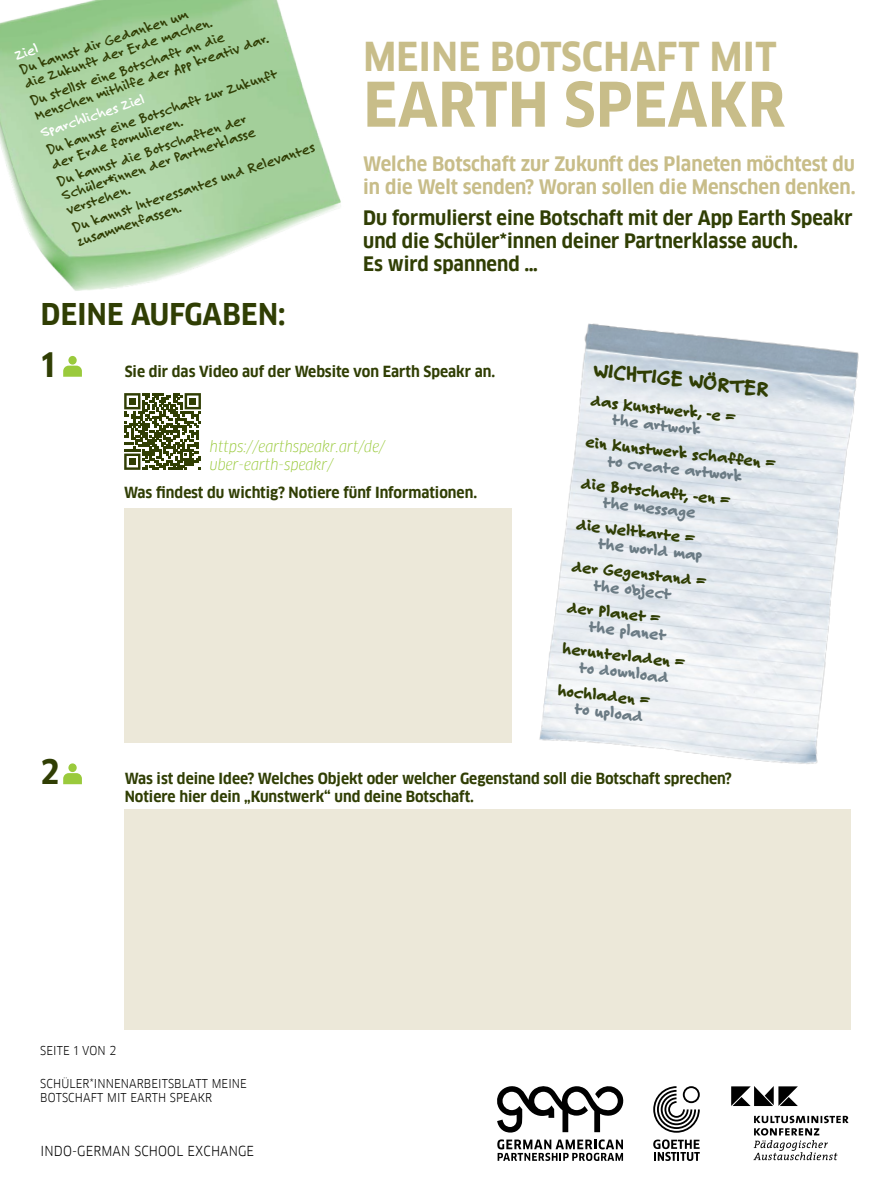
<style>
.page{position:relative;width:891px;height:1188px;background:#fff}
.page>*{position:absolute;margin:0;border:0;box-sizing:border-box;transform-origin:0 0}
.t1{font:700 60px "Goethe FF Clan";letter-spacing:.01em;color:#c8bd89}
.t2{font:700 39px "Goethe FF Clan";letter-spacing:.01em;color:#c8bd89}
.t3{font:700 33px "Goethe FF Clan";color:#303e04}
.t4{font:700 29.4px "Goethe FF Clan";letter-spacing:.01em;color:#303e04}
.t5{font:800 21px "Felt Tip Roman";color:#303e04}
.t6{font:700 19.5px/23.4px "Goethe FF Clan";color:#303e04}
.t7{font:700 19.5px/23.4px "Goethe FF Clan";color:#c8bd89}
.t8{font:800 16.5px "Felt Tip Roman";color:#303e04}
.t9{font:800 16.5px "Felt Tip Roman";color:#6b7b84}
.t10{font:700 15px/15.3px "Felt Tip Roman";color:#303e04}
.t11{font:700 15px/18px "Goethe FF Clan";color:#303e04}
.t12{font:italic 15px/18px "Goethe FF Clan";color:#9aca3c}
.t13{font:700 15px "Felt Tip Roman";color:#fff}
.t14{font:13.5px "Goethe FF Clan";letter-spacing:.01em;color:#000}
.t15{font:12px/14.4px "Goethe FF Clan";letter-spacing:.01em;color:#000}
</style>
<div class="page">
<svg style="left:653px;top:1086px;width:47px;height:47px"></svg>
<svg style="left:653px;top:1139px;width:47px;height:22px"></svg>
<svg style="left:497px;top:1139px;width:126px;height:22px"></svg>
<svg style="left:497px;top:1086px;width:126px;height:47px"></svg>
<svg style="left:753px;top:1116px;width:96px;height:44px"></svg>
<svg style="left:731px;top:1086px;width:67px;height:20px"></svg>
<div style="left:124px;top:508px;width:387px;height:234px;background:#ece8d9"></div>
<div style="left:124px;top:809px;width:726px;height:221px;background:#ece8d9"></div>
<svg style="left:63px;top:366px;width:19px;height:11px"></svg>
<div style="left:68px;top:356px;width:9px;height:9px;background:#9aca3c;border-radius:50%"></div>
<svg style="left:63px;top:773px;width:19px;height:11px"></svg>
<div style="left:68px;top:763px;width:9px;height:9px;background:#9aca3c;border-radius:50%"></div>
<img style="left:0;top:0;width:341px;height:291px">
<img style="left:539px;top:323px;width:320px;height:441px">
<svg style="left:124px;top:393px;width:77px;height:77px"></svg>
<div style="left:129px;top:398px;width:7px;height:7px;background:#303e03"></div>
<div style="left:189px;top:398px;width:7px;height:7px;background:#303e03"></div>
<div style="left:129px;top:458px;width:7px;height:7px;background:#303e03"></div>
<p class="t10" style="left:18px;top:62px;width:199px;line-height:14.9px;rotate:-18deg">Du kannst dir Gedanken um die Zukunft der Erde machen.</p>
<p class="t10" style="left:28px;top:93px;width:247px;line-height:14.9px;rotate:-18deg">Du stellst eine Botschaft an die<br>Menschen mithilfe der App kreativ dar.</p>
<p class="t13" style="left:12px;top:46px;width:25px;rotate:-18deg">Ziel</p>
<p class="t10" style="left:44px;top:142px;width:244px;rotate:-18deg">Du kannst eine Botschaft zur Zukunft der Erde formulieren.</p>
<p class="t13" style="left:38px;top:123px;width:110px;rotate:-18deg">Sparchliches Ziel</p>
<p class="t10" style="left:55px;top:173px;width:205px;rotate:-18deg">Du kannst die Botschaften der<br>Schüler*innen der Partnerklasse verstehen.</p>
<p class="t10" style="left:70px;top:219px;width:256px;rotate:-18deg">Du kannst Interessantes und Relevantes zusammenfassen.</p>
<h2 class="t2" style="left:363px;top:34px;width:415px">MEINE BOTSCHAFT MIT</h2>
<h1 class="t1" style="left:364px;top:70px;width:423px">EARTH SPEAKR</h1>
<h3 class="t7" style="left:363px;top:152px;width:494px">Welche Botschaft zur Zukunft des Planeten möchtest du in die Welt senden? Woran sollen die Menschen denken.</h3>
<h3 class="t6" style="left:363px;top:206px;width:491px">Du formulierst eine Botschaft mit der App Earth Speakr und die Schüler*innen deiner Partnerklasse auch.<br>Es wird spannend …</h3>
<h3 class="t4" style="left:41px;top:297px;width:246px">DEINE AUFGABEN:</h3>
<h3 class="t3" style="left:41px;top:345px;width:16px">1</h3>
<p class="t11" style="left:125px;top:362px;width:372px">Sie dir das Video auf der Website von Earth Speakr an.</p>
<p class="t12" style="left:210px;top:437px;width:177px">https://earthspeakr.art/de/ uber-earth-speakr/</p>
<p class="t11" style="left:124px;top:483px;width:354px">Was findest du wichtig? Notiere fünf Informationen.</p>
<h3 class="t5" style="left:596px;top:355px;width:178px;rotate:6deg">WICHTIGE WÖRTER</h3>
<p class="t8" style="left:592px;top:389px;width:147px;rotate:6deg">das Kunstwerk, -e =</p>
<p class="t9" style="left:614px;top:408px;width:90px;rotate:6deg">the artwork</p>
<p class="t8" style="left:587px;top:431px;width:192px;rotate:6deg">ein Kunstwerk schaffen =</p>
<p class="t9" style="left:609px;top:449px;width:137px;rotate:6deg">to create artwork</p>
<p class="t8" style="left:583px;top:472px;width:151px;rotate:6deg">die Botschaft, -en =</p>
<p class="t9" style="left:605px;top:491px;width:95px;rotate:6deg">the message</p>
<p class="t8" style="left:578px;top:513px;width:120px;rotate:6deg">die Weltkarte =</p>
<p class="t9" style="left:600px;top:532px;width:106px;rotate:6deg">the world map</p>
<p class="t8" style="left:573px;top:554px;width:137px;rotate:6deg">der Gegenstand =</p>
<p class="t9" style="left:595px;top:573px;width:80px;rotate:6deg">the object</p>
<p class="t8" style="left:569px;top:596px;width:95px;rotate:6deg">der Planet =</p>
<p class="t9" style="left:590px;top:615px;width:79px;rotate:6deg">the planet</p>
<p class="t8" style="left:564px;top:637px;width:125px;rotate:6deg">herunterladen =</p>
<p class="t9" style="left:581px;top:656px;width:91px;rotate:6deg">to download</p>
<p class="t8" style="left:559px;top:678px;width:94px;rotate:6deg">hochladen =</p>
<p class="t9" style="left:576px;top:697px;width:70px;rotate:6deg">to upload</p>
<h3 class="t3" style="left:41px;top:753px;width:20px">2</h3>
<p class="t11" style="left:125px;top:770px;width:609px">Was ist deine Idee? Welches Objekt oder welcher Gegenstand soll die Botschaft sprechen?<br>Notiere hier dein „Kunstwerk“ und deine Botschaft.</p>
<p class="t15" style="left:40px;top:1043px;width:77px">SEITE 1 VON 2</p>
<p class="t15" style="left:40px;top:1076px;width:208px">SCHÜLER*INNENARBEITSBLATT MEINE<br>BOTSCHAFT MIT EARTH SPEAKR</p>
<p class="t14" style="left:41px;top:1143px;width:215px">INDO-GERMAN SCHOOL EXCHANGE</p>
</div>
